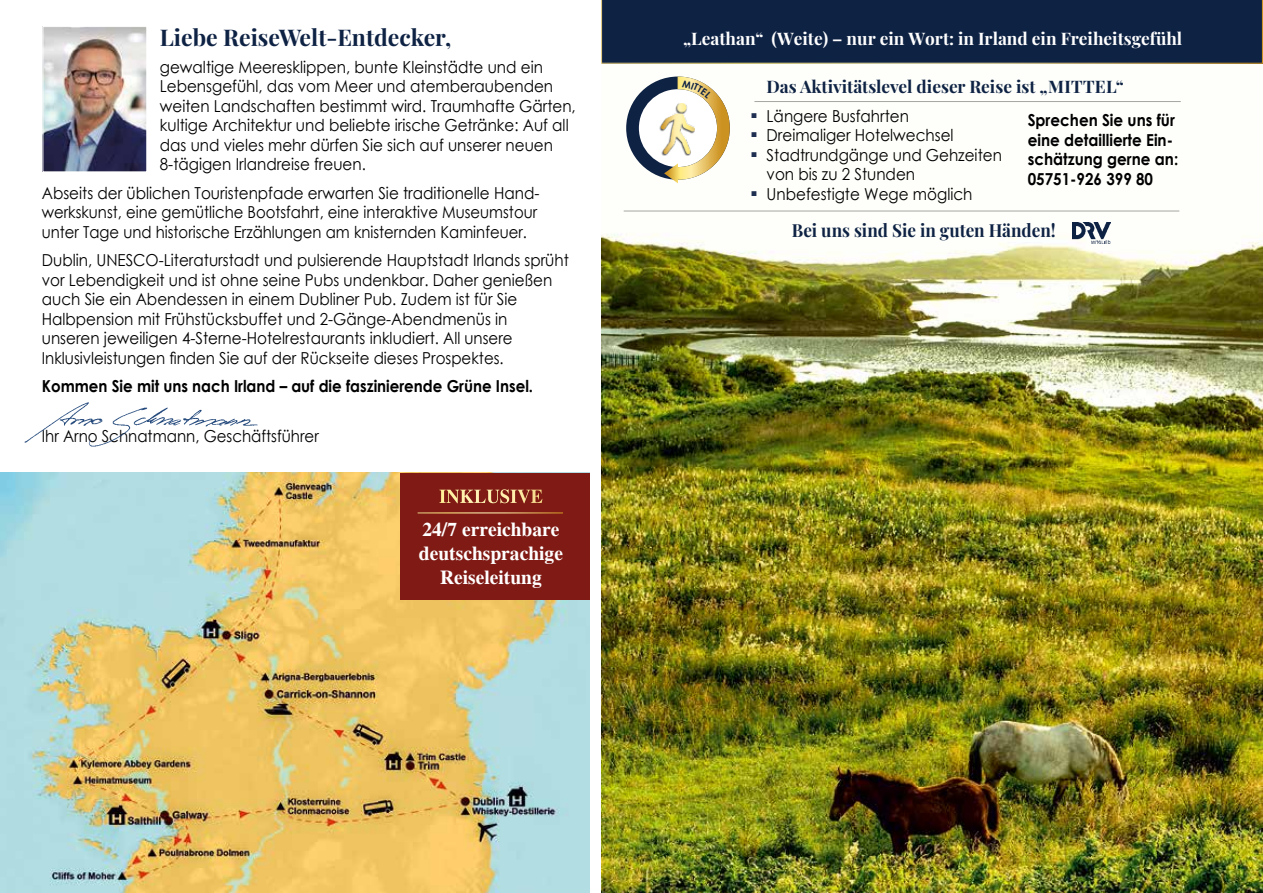
<style>
.page{position:relative;width:1263px;height:893px;background:#fff}
.page>*{position:absolute;margin:0;border:0;box-sizing:border-box;transform-origin:0 0}
.t1{font:700 22.95px "Playfair Display";color:#0e2244}
.t2{font:700 19.5px/24px "Times";color:#fff;text-align:center}
.t3{font:700 19.5px/33px "Times";color:#fff;text-align:center;scale:.95 1}
.t4{font:700 18px "Playfair Display";color:#0e2244;scale:.95 1}
.t5{font:700 17.25px "Playfair Display";color:#fff}
.t6{font:700 17.25px "Playfair Display";color:#0e2244}
.t7{font:16.5px/19.5px "Century Gothic";color:#000;scale:.92 1}
.t8{font:700 16.5px/19.5px "Century Gothic";color:#000;scale:.92 1}
.t9{font:700 16.5px "Century Gothic";color:#000;scale:.91 1}
.t10{font:16.5px "Century Gothic";color:#000;scale:.91 1}
</style>
<div class="page">
<img style="left:602px;top:76px;width:661px;height:817px">
<hr style="left:754px;top:101px;width:427px;height:1px;background:#000">
<hr style="left:624px;top:210px;width:555px;height:2px;background:#000">
<div style="left:601px;top:0;width:662px;height:64px;background:#0e2244"></div>
<img style="left:45px;top:28px;width:100px;height:142px">
<div style="left:43px;top:26px;width:104px;height:146px;border:1px solid #fff"></div>
<img style="left:0;top:473px;width:590px;height:420px">
<img style="left:24px;top:402px;width:234px;height:45px">
<img style="left:1072px;top:222px;width:38px;height:21px">
<div style="left:400px;top:473px;width:190px;height:126px;background:#801a14"></div>
<hr style="left:418px;top:512px;width:145px;height:1px;background:#fff">
<svg style="left:626px;top:77px;width:104px;height:106px"></svg>
<h1 class="t1" style="left:160px;top:20px;width:293px">Liebe ReiseWelt-Entdecker,</h1>
<p class="t5" style="left:683px;top:25px;width:501px">„Leathan“ (Weite) – nur ein Wort: in Irland ein Freiheitsgefühl</p>
<p class="t7" style="left:160px;top:57px;width:454px">gewaltige Meeresklippen, bunte Kleinstädte und ein Lebensgefühl, das vom Meer und atemberaubenden weiten Landschaften bestimmt wird. Traumhafte Gärten, kultige Architektur und beliebte irische Getränke: Auf all das und vieles mehr dürfen Sie sich auf unserer neuen 8-tägigen Irlandreise freuen.</p>
<p class="t7" style="left:42px;top:183px;width:542px">Abseits der üblichen Touristenpfade erwarten Sie traditionelle Hand&shy;werkskunst, eine gemütliche Bootsfahrt, eine interaktive Museumstour unter Tage und historische Erzählungen am knisternden Kaminfeuer.</p>
<p class="t7" style="left:42px;top:250px;width:574px">Dublin, UNESCO-Literaturstadt und pulsierende Hauptstadt Irlands sprüht vor Lebendigkeit und ist ohne seine Pubs undenkbar. Daher genießen auch Sie ein Abendessen in einem Dubliner Pub. Zudem ist für Sie Halbpension mit Frühstücksbuffet und 2-Gänge-Abendmenüs in unseren jeweiligen 4-Sterne-Hotelrestaurants inkludiert. All unsere Inklusivleistungen finden Sie auf der Rückseite dieses Prospektes.</p>
<p class="t9" style="left:42px;top:374px;width:541px">Kommen Sie mit uns nach Irland – auf die faszinierende Grüne Insel.</p>
<p class="t10" style="left:42px;top:424px;width:306px">Ihr Arno Schnatmann, Geschäftsführer</p>
<p class="t3" style="left:422px;top:479px;width:146px">INKLUSIVE<br>24/7 erreichbare</p>
<p class="t2" style="left:419px;top:541px;width:146px">deutschsprachige<br>Reiseleitung</p>
<p class="t6" style="left:766px;top:73px;width:359px">Das Aktivitätslevel dieser Reise ist „MITTEL“</p>
<p class="t7" style="left:752px;top:106px;width:173px"><sup>■</sup> Längere Busfahrten</p>
<p class="t7" style="left:752px;top:125px;width:221px"><sup>■</sup> Dreimaliger Hotelwechsel</p>
<p class="t7" style="left:767px;top:145px;width:257px;text-indent:-15px"><sup>■</sup> Stadtrundgänge und Gehzeiten von bis zu 2 Stunden</p>
<p class="t7" style="left:752px;top:184px;width:242px"><sup>■</sup> Unbefestigte Wege möglich</p>
<p class="t8" style="left:1028px;top:110px;width:165px">Sprechen Sie uns für eine detaillierte Ein&shy;schätzung gerne an:<br>05751-926 399 80</p>
<p class="t4" style="left:792px;top:216px;width:279px">Bei uns sind Sie in guten Händen!</p>
</div>
